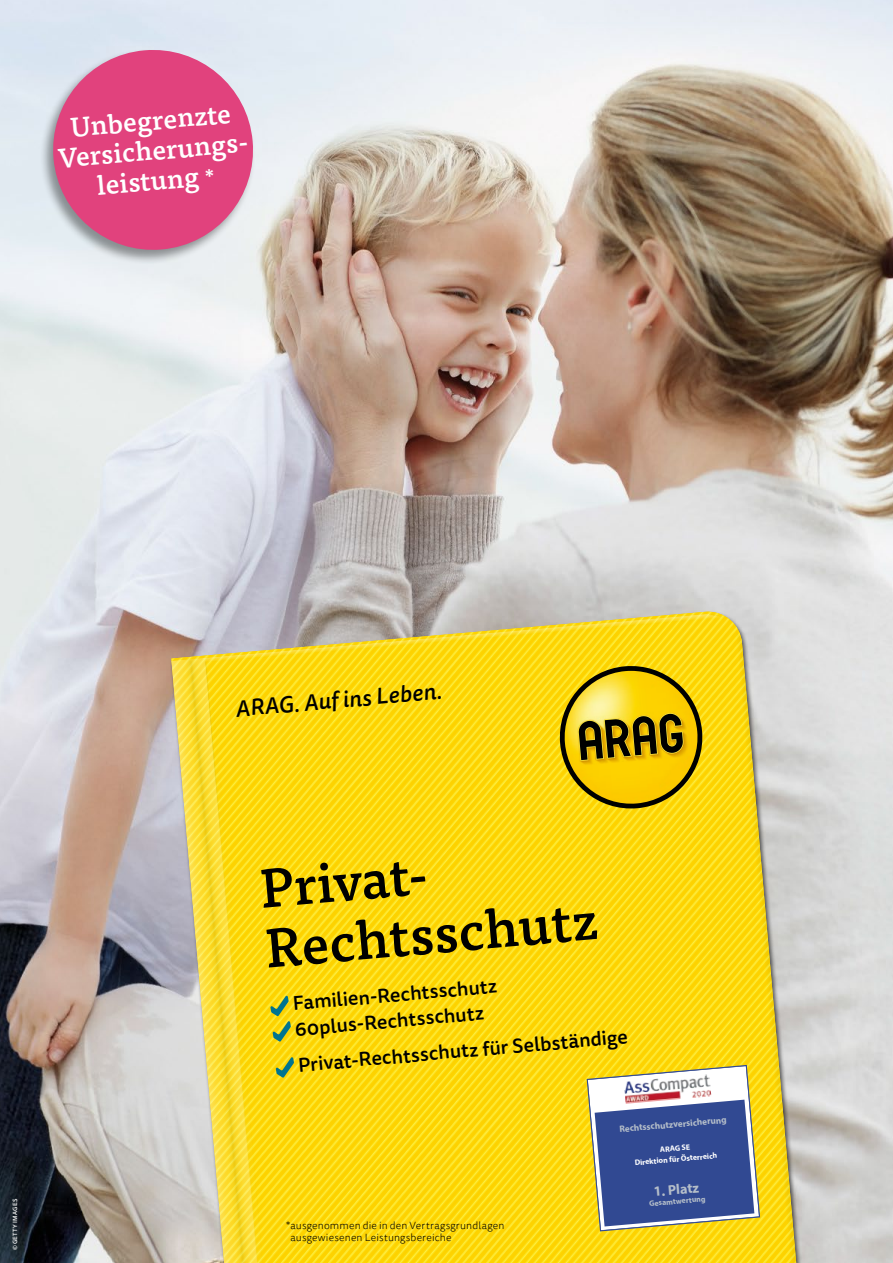
<style>
.page{position:relative;width:893px;height:1263px;background:#fff}
.page>*{position:absolute;margin:0;border:0;box-sizing:border-box;transform-origin:0 0}
.t1{font:500 54px/60px "Tisa OT";color:#000}
.t2{font:500 27px/30px "Tisa OT";color:#fff;text-align:center}
.t3{font:italic 500 22.5px "Tisa Sans OT";color:#000}
.t4{font:500 19.5px/25.5px "Tisa Sans OT";color:#000}
.t5{font:700 14.1px "Myriad Pro";color:#b5bec9}
.t6{font:300 10.5px/12.6px "Tisa Sans OT";letter-spacing:.015em;color:#000}
.t7{font:700 9.15px "Myriad Pro";color:#b5bec9}
.t8{font:700 7.8px/11.1px "Myriad Pro";color:#fff;text-align:center}
.t9{font:700 7.8px "Myriad Pro";color:#b5bec9}
.t10{font:500 6px "Tisa Sans OT";letter-spacing:.04em;color:#fff}
.s1{font-size:21px}
</style>
<div class="page">
<img style="left:0;top:0;width:893px;height:1263px">
<svg style="left:171px;top:610px;width:637px;height:653px;background:#cdcbc9"></svg>
<img style="left:171px;top:614px;width:625px;height:649px">
<svg style="left:270px;top:996px;width:21px;height:45px"></svg>
<svg style="left:276px;top:1057px;width:18px;height:20px"></svg>
<svg style="left:557px;top:665px;width:148px;height:147px;background:#c9aa11"></svg>
<div style="left:39px;top:48px;width:217px;height:216px;background:#000;opacity:.4"></div>
<svg style="left:49px;top:46px;width:208px;height:208px;background:#dd6c99"></svg>
<svg style="left:586px;top:1065px;width:174px;height:167px"></svg>
<h2 class="t2" style="left:54px;top:114px;width:196px;rotate:-5deg">Unbegrenzte<br>Versicherungs&shy;leistung <span class="s1">*</span></h2>
<p class="t10" style="left:11px;top:1250px;width:53px;rotate:-90deg">© GETTY IMAGES</p>
<p class="t3" style="left:234px;top:695px;width:208px;rotate:-5deg">ARAG. Auf ins Leben.</p>
<h1 class="t1" style="left:258px;top:860px;width:335px;rotate:-5deg">Privat-<br>Rechtsschutz</h1>
<p class="t4" style="left:292px;top:992px;width:207px;rotate:-5deg">Familien-Rechtsschutz<br>60plus-Rechtsschutz</p>
<p class="t4" style="left:297px;top:1053px;width:332px;rotate:-5deg">Privat-Rechtsschutz für Selbständige</p>
<p class="t6" style="left:290px;top:1219px;width:216px;text-indent:-4px">*ausgenommen die in den Vertragsgrundlagen ausgewiesenen Leistungsbereiche</p>
<p class="t7" style="left:619px;top:1123px;width:109px;rotate:-5deg">Rechtsschutzversicherung</p>
<p class="t8" style="left:633px;top:1146px;width:84px;rotate:-5deg">ARAG SE<br>Direktion für Österreich</p>
<p class="t5" style="left:653px;top:1182px;width:47px;rotate:-5deg">1. Platz</p>
<p class="t9" style="left:649px;top:1198px;width:58px;rotate:-5deg">Gesamtwertung</p>
</div>
